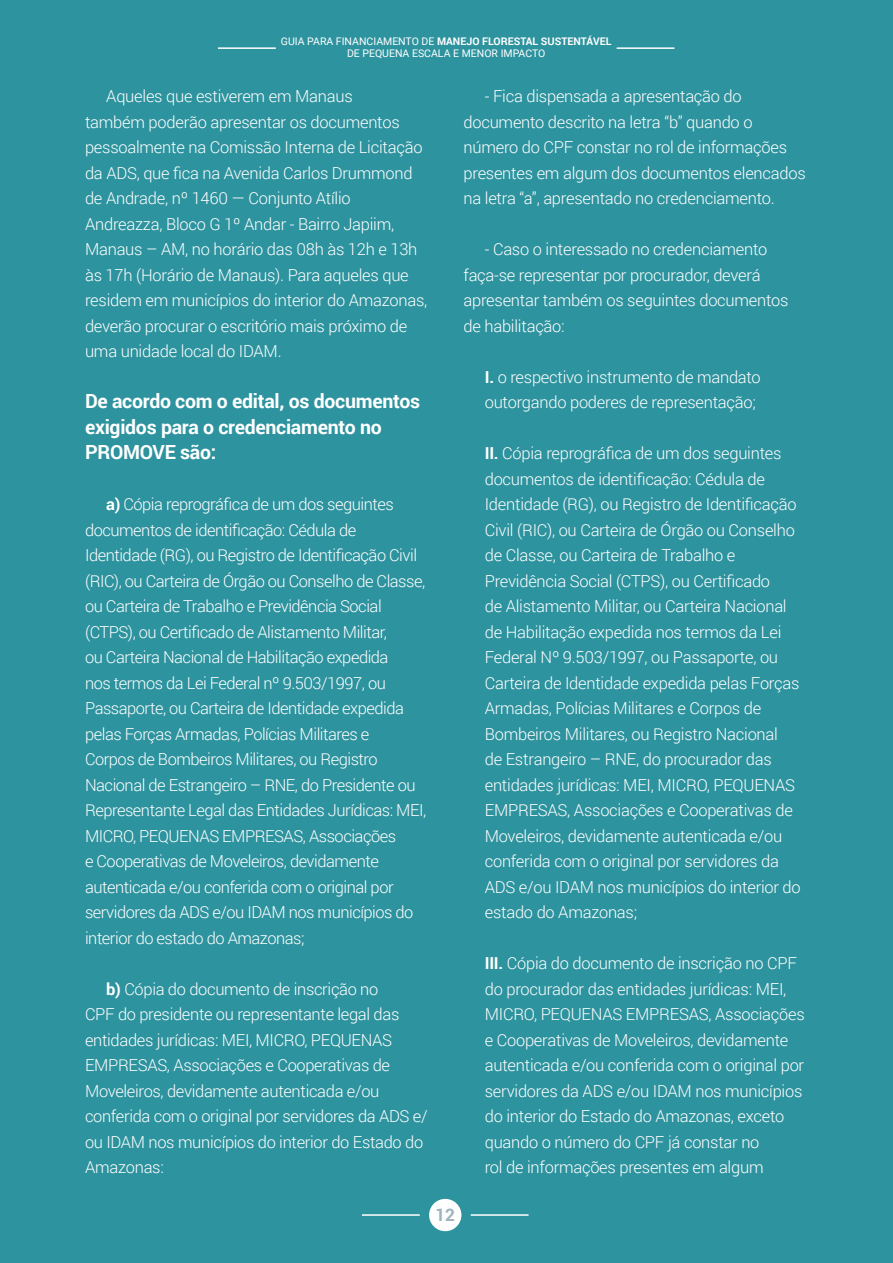
<style>
.page{position:relative;width:893px;height:1263px;background:#2d939e}
.page>*{position:absolute;margin:0;border:0;box-sizing:border-box;transform-origin:0 0}
.t1{font:700 19.5px/25.5px "Roboto";letter-spacing:-.015em;color:#fff}
.t2{font:700 17.25px "Roboto";color:#9eb3be}
.t3{font:300 16.5px/25.5px "Roboto";letter-spacing:-.015em;color:#fff}
.t4{font:10.5px/12px "Roboto";color:#fff;text-align:center}
.s1{font-weight:700}
</style>
<div class="page">
<hr style="left:617px;top:47px;width:57px;height:2px;background:#fff">
<hr style="left:218px;top:47px;width:58px;height:2px;background:#fff">
<div style="left:429px;top:1199px;width:32px;height:32px;background:#fff;border-radius:50%"></div>
<hr style="left:471px;top:1214px;width:58px;height:2px;background:#fff">
<hr style="left:362px;top:1214px;width:58px;height:2px;background:#fff">
<p class="t4" style="left:281px;top:35px;width:332px">GUIA PARA FINANCIAMENTO DE <span class="s1">MANEJO FLORESTAL SUSTENTÁVEL<br></span>DE PEQUENA ESCALA E MENOR IMPACTO</p>
<p class="t3" style="left:85px;top:83px;width:344px;text-indent:21px">Aqueles que estiverem em Manaus<br>também poderão apresentar os documentos pessoalmente na Comissão Interna de Licitação da ADS, que fica na Avenida Carlos Drummond de Andrade, nº 1460 — Conjunto Atílio Andreazza, Bloco G 1º Andar - Bairro Japiim, Manaus – AM, no horário das 08h às 12h e 13h às 17h (Horário de Manaus). Para aqueles que residem em municípios do interior do Amazonas, deverão procurar o escritório mais próximo de uma unidade local do IDAM.</p>
<p class="t1" style="left:85px;top:388px;width:337px">De acordo com o edital, os documentos exigidos para o credenciamento no<br>PROMOVE são:</p>
<p class="t3" style="left:85px;top:491px;width:343px;text-indent:21px"><span class="s1">a)</span> Cópia reprográfica de um dos seguintes documentos de identificação: Cédula de Identidade (RG), ou Registro de Identificação Civil (RIC), ou Carteira de Órgão ou Conselho de Classe, ou Carteira de Trabalho e Previdência Social (CTPS), ou Certificado de Alistamento Militar,<br>ou Carteira Nacional de Habilitação expedida<br>nos termos da Lei Federal nº 9.503/1997, ou Passaporte, ou Carteira de Identidade expedida pelas Forças Armadas, Polícias Militares e<br>Corpos de Bombeiros Militares, ou Registro Nacional de Estrangeiro – RNE, do Presidente ou Representante Legal das Entidades Jurídicas: MEI, MICRO, PEQUENAS EMPRESAS, Associações<br>e Cooperativas de Moveleiros, devidamente autenticada e/ou conferida com o original por servidores da ADS e/ou IDAM nos municípios do interior do estado do Amazonas;</p>
<p class="t3" style="left:85px;top:976px;width:344px;text-indent:21px"><span class="s1">b)</span> Cópia do documento de inscrição no<br>CPF do presidente ou representante legal das entidades jurídicas: MEI, MICRO, PEQUENAS EMPRESAS, Associações e Cooperativas de Moveleiros, devidamente autenticada e/ou conferida com o original por servidores da ADS e/ ou IDAM nos municípios do interior do Estado do Amazonas:</p>
<p class="t3" style="left:463px;top:83px;width:344px;text-indent:21px">- Fica dispensada a apresentação do documento descrito na letra “b” quando o número do CPF constar no rol de informações presentes em algum dos documentos elencados na letra “a”, apresentado no credenciamento.</p>
<p class="t3" style="left:463px;top:236px;width:327px;text-indent:21px">- Caso o interessado no credenciamento faça-se representar por procurador, deverá apresentar também os seguintes documentos de habilitação:</p>
<p class="t3" style="left:485px;top:363px;width:278px"><span class="s1">I.</span> o respectivo instrumento de mandato outorgando poderes de representação;</p>
<p class="t3" style="left:485px;top:440px;width:317px"><span class="s1">II.</span> Cópia reprográfica de um dos seguintes documentos de identificação: Cédula de Identidade (RG), ou Registro de Identificação Civil (RIC), ou Carteira de Órgão ou Conselho de Classe, ou Carteira de Trabalho e Previdência Social (CTPS), ou Certificado<br>de Alistamento Militar, ou Carteira Nacional de Habilitação expedida nos termos da Lei Federal Nº 9.503/1997, ou Passaporte, ou Carteira de Identidade expedida pelas Forças Armadas, Polícias Militares e Corpos de Bombeiros Militares, ou Registro Nacional<br>de Estrangeiro – RNE, do procurador das entidades jurídicas: MEI, MICRO, PEQUENAS EMPRESAS, Associações e Cooperativas de Moveleiros, devidamente autenticada e/ou conferida com o original por servidores da ADS e/ou IDAM nos municípios do interior do estado do Amazonas;</p>
<p class="t3" style="left:485px;top:950px;width:321px"><span class="s1">III.</span> Cópia do documento de inscrição no CPF do procurador das entidades jurídicas: MEI, MICRO, PEQUENAS EMPRESAS, Associações e Cooperativas de Moveleiros, devidamente autenticada e/ou conferida com o original por servidores da ADS e/ou IDAM nos municípios do interior do Estado do Amazonas, exceto quando o número do CPF já constar no<br>rol de informações presentes em algum</p>
<p class="t2" style="left:435px;top:1202px;width:21px">12</p>
</div>
